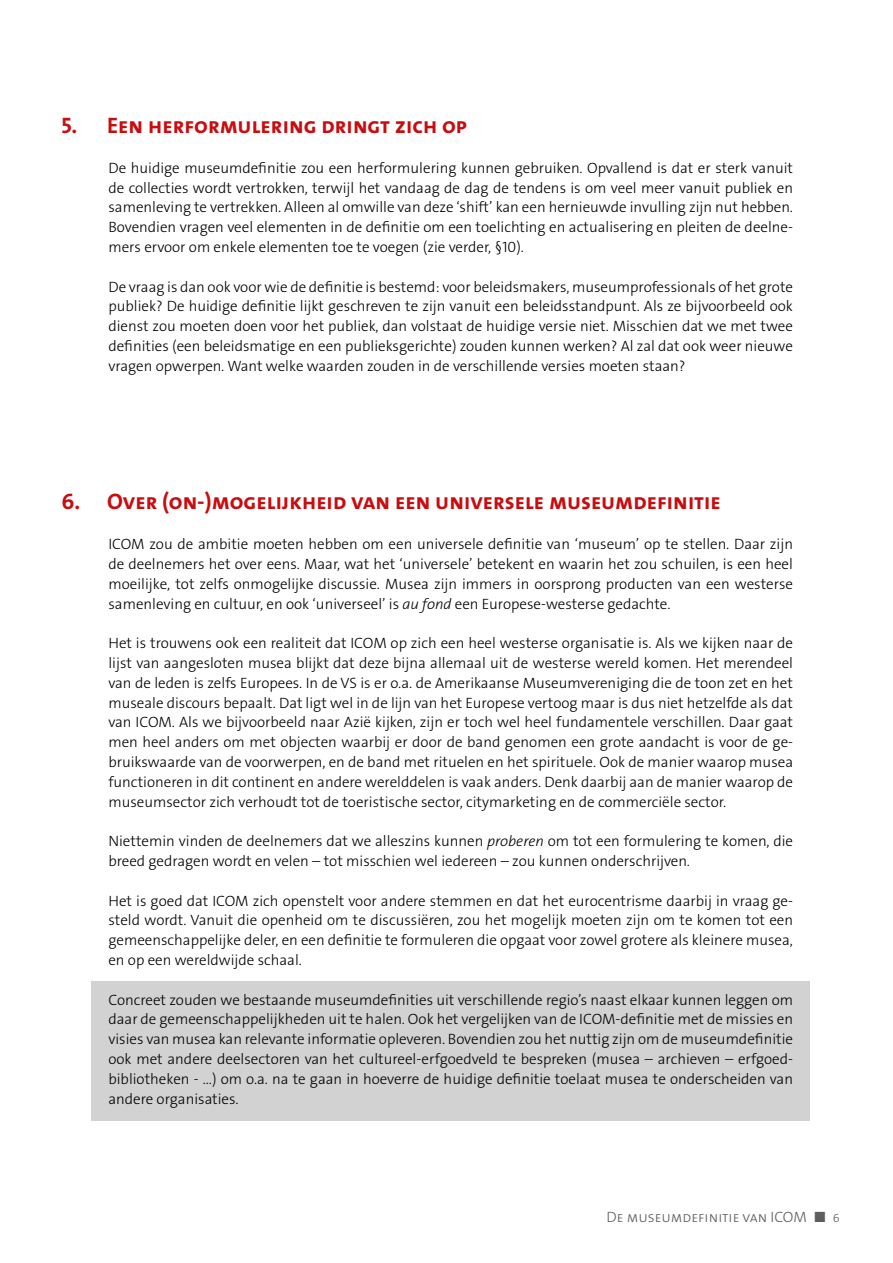
<style>
.page{position:relative;width:893px;height:1263px;background:#fff}
.page>*{position:absolute;margin:0;border:0;box-sizing:border-box;transform-origin:0 0}
.t1{font:22.5px "The Sans LP7 Bld";color:#c90c0f}
.t2{font:15px/19.8px "The Sans LP3 Lig";color:#000;text-align:justify}
.t3{font:15px "The Sans LP3 Lig";color:#5f5e5e}
.s1{font-family:"The Sans LP3 Lig IT"}
.s2{font-size:12px}
</style>
<div class="page">
<div style="left:91px;top:981px;width:719px;height:139px;background:#d2d2d2"></div>
<h1 class="t1" style="left:62px;top:111px;width:407px">5. Een herformulering dringt zich op</h1>
<p class="t2" style="left:108px;top:158px;width:686px">De huidige museumdefinitie zou een herformulering kunnen gebruiken. Opvallend is dat er sterk vanuit de collecties wordt vertrokken, terwijl het vandaag de dag de tendens is om veel meer vanuit publiek en samenleving te vertrekken. Alleen al omwille van deze ‘shift’ kan een hernieuwde invulling zijn nut hebben.<br>Bovendien vragen veel elementen in de definitie om een toelichting en actualisering en pleiten de deelne&shy;mers ervoor om enkele elementen toe te voegen (zie verder, §10).</p>
<p class="t2" style="left:108px;top:277px;width:686px">De vraag is dan ook voor wie de definitie is bestemd: voor beleidsmakers, museumprofessionals of het grote publiek? De huidige definitie lijkt geschreven te zijn vanuit een beleidsstandpunt. Als ze bijvoorbeeld ook dienst zou moeten doen voor het publiek, dan volstaat de huidige versie niet. Misschien dat we met twee definities (een beleidsmatige en een publieksgerichte) zouden kunnen werken? Al zal dat ook weer nieuwe vragen opwerpen. Want welke waarden zouden in de verschillende versies moeten staan?</p>
<h1 class="t1" style="left:62px;top:487px;width:661px">6. Over (on-)mogelijkheid van een universele museumdefinitie</h1>
<p class="t2" style="left:108px;top:534px;width:686px">ICOM zou de ambitie moeten hebben om een universele definitie van ‘museum’ op te stellen. Daar zijn de deelnemers het over eens. Maar, wat het ‘universele’ betekent en waarin het zou schuilen, is een heel moeilijke, tot zelfs onmogelijke discussie. Musea zijn immers in oorsprong producten van een westerse samenleving en cultuur, en ook ‘universeel’ is <span class="s1">au fond</span> een Europese-westerse gedachte.</p>
<p class="t2" style="left:108px;top:633px;width:686px">Het is trouwens ook een realiteit dat ICOM op zich een heel westerse organisatie is. Als we kijken naar de lijst van aangesloten musea blijkt dat deze bijna allemaal uit de westerse wereld komen. Het merendeel van de leden is zelfs Europees. In de VS is er o.a. de Amerikaanse Museumvereniging die de toon zet en het museale discours bepaalt. Dat ligt wel in de lijn van het Europese vertoog maar is dus niet hetzelfde als dat van ICOM. Als we bijvoorbeeld naar Azië kijken, zijn er toch wel heel fundamentele verschillen. Daar gaat men heel anders om met objecten waarbij er door de band genomen een grote aandacht is voor de ge&shy;bruikswaarde van de voorwerpen, en de band met rituelen en het spirituele. Ook de manier waarop musea functioneren in dit continent en andere werelddelen is vaak anders. Denk daarbij aan de manier waarop de museumsector zich verhoudt tot de toeristische sector, citymarketing en de commerciële sector.</p>
<p class="t2" style="left:108px;top:831px;width:686px">Niettemin vinden de deelnemers dat we alleszins kunnen <span class="s1">proberen</span> om tot een formulering te komen, die breed gedragen wordt en velen – tot misschien wel iedereen – zou kunnen onderschrijven.</p>
<p class="t2" style="left:108px;top:891px;width:686px">Het is goed dat ICOM zich openstelt voor andere stemmen en dat het eurocentrisme daarbij in vraag ge&shy;steld wordt. Vanuit die openheid om te discussiëren, zou het mogelijk moeten zijn om te komen tot een gemeenschappelijke deler, en een definitie te formuleren die opgaat voor zowel grotere als kleinere musea, en op een wereldwijde schaal.</p>
<p class="t2" style="left:108px;top:990px;width:686px">Concreet zouden we bestaande museumdefinities uit verschillende regio’s naast elkaar kunnen leggen om daar de gemeenschappelijkheden uit te halen. Ook het vergelijken van de ICOM-definitie met de missies en visies van musea kan relevante informatie opleveren. Bovendien zou het nuttig zijn om de museumdefinitie ook met andere deelsectoren van het cultureel-erfgoedveld te bespreken (musea – archieven – erfgoed&shy;bibliotheken - ...) om o.a. na te gaan in hoeverre de huidige definitie toelaat musea te onderscheiden van andere organisaties.</p>
<p class="t3" style="left:606px;top:1208px;width:235px">De museumdefinitie van ICOM ■ <span class="s2">6</span></p>
</div>
